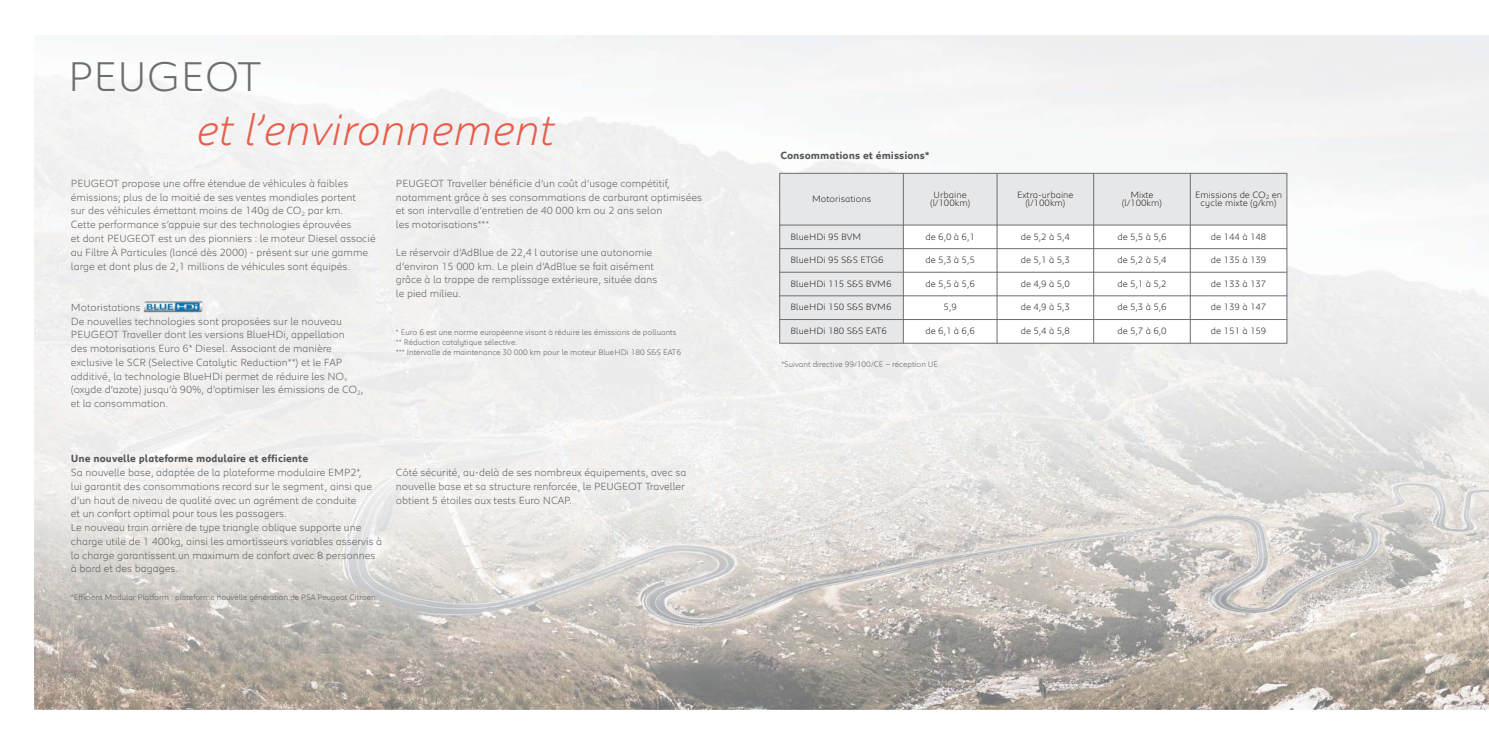
<style>
.page{position:relative;width:1489px;height:745px;background:#fff}
.page>*{position:absolute;margin:0;border:0;box-sizing:border-box;transform-origin:0 0}
.t1{font:italic 300 45px "Peugeot";color:#e65e4c}
.t2{font:300 42.5px "Peugeot";color:#6d6e70}
.t3{font:300 10.62px/13.8px "Peugeot";color:#58595b}
.t4{font:700 10.62px "Peugeot";color:#58595b}
.t5{font:300 9.38px/8.8px "Peugeot";letter-spacing:.005em;color:#231f20;text-align:center}
.t6{font:300 8.12px/10px "Peugeot";color:#58595b}
</style>
<div class="page">
<img style="left:35px;top:36px;width:1453px;height:672px">
<img style="left:144px;top:301px;width:58px;height:11px">
<div style="left:779px;top:173px;width:124px;height:52px;background:#e6e7e8"></div>
<div style="left:903px;top:173px;width:94px;height:52px;background:#e6e7e8"></div>
<div style="left:997px;top:173px;width:96px;height:52px;background:#e6e7e8"></div>
<div style="left:1093px;top:173px;width:97px;height:52px;background:#e6e7e8"></div>
<div style="left:1190px;top:173px;width:96px;height:52px;background:#e6e7e8"></div>
<div style="left:779px;top:225px;width:124px;height:23px;background:#e6e7e8"></div>
<div style="left:903px;top:225px;width:94px;height:23px;background:#fff"></div>
<div style="left:997px;top:225px;width:96px;height:23px;background:#fff"></div>
<div style="left:1093px;top:225px;width:97px;height:23px;background:#fff"></div>
<div style="left:1190px;top:225px;width:96px;height:23px;background:#fff"></div>
<div style="left:779px;top:248px;width:124px;height:24px;background:#e6e7e8"></div>
<div style="left:903px;top:248px;width:94px;height:24px;background:#fff"></div>
<div style="left:997px;top:248px;width:96px;height:24px;background:#fff"></div>
<div style="left:1093px;top:248px;width:97px;height:24px;background:#fff"></div>
<div style="left:1190px;top:248px;width:96px;height:24px;background:#fff"></div>
<div style="left:779px;top:272px;width:124px;height:23px;background:#e6e7e8"></div>
<div style="left:903px;top:272px;width:94px;height:23px;background:#fff"></div>
<div style="left:997px;top:272px;width:96px;height:23px;background:#fff"></div>
<div style="left:1093px;top:272px;width:97px;height:23px;background:#fff"></div>
<div style="left:1190px;top:272px;width:96px;height:23px;background:#fff"></div>
<div style="left:779px;top:295px;width:124px;height:24px;background:#e6e7e8"></div>
<div style="left:903px;top:295px;width:94px;height:24px;background:#fff"></div>
<div style="left:997px;top:295px;width:96px;height:24px;background:#fff"></div>
<div style="left:1093px;top:295px;width:97px;height:24px;background:#fff"></div>
<div style="left:1190px;top:295px;width:96px;height:24px;background:#fff"></div>
<div style="left:779px;top:319px;width:124px;height:24px;background:#e6e7e8"></div>
<div style="left:903px;top:319px;width:94px;height:24px;background:#fff"></div>
<div style="left:997px;top:319px;width:96px;height:24px;background:#fff"></div>
<div style="left:1093px;top:319px;width:97px;height:24px;background:#fff"></div>
<div style="left:1190px;top:319px;width:96px;height:24px;background:#fff"></div>
<hr style="left:779px;top:173px;width:1px;height:170px;background:#6d6e70">
<hr style="left:903px;top:173px;width:1px;height:170px;background:#6d6e70">
<hr style="left:996px;top:173px;width:1px;height:170px;background:#6d6e70">
<hr style="left:1093px;top:173px;width:1px;height:170px;background:#6d6e70">
<hr style="left:1189px;top:173px;width:1px;height:170px;background:#6d6e70">
<hr style="left:1286px;top:173px;width:1px;height:170px;background:#6d6e70">
<hr style="left:779px;top:173px;width:507px;height:1px;background:#6d6e70">
<hr style="left:779px;top:225px;width:507px;height:1px;background:#6d6e70">
<hr style="left:779px;top:248px;width:507px;height:1px;background:#6d6e70">
<hr style="left:779px;top:272px;width:507px;height:1px;background:#6d6e70">
<hr style="left:779px;top:295px;width:507px;height:1px;background:#6d6e70">
<hr style="left:779px;top:319px;width:507px;height:1px;background:#6d6e70">
<hr style="left:779px;top:343px;width:507px;height:1px;background:#6d6e70">
<h2 class="t2" style="left:68px;top:60px;width:195px">PEUGEOT</h2>
<h1 class="t1" style="left:197px;top:113px;width:359px">et l’environnement</h1>
<p class="t3" style="left:71px;top:177px;width:306px">PEUGEOT propose une offre étendue de véhicules à faibles émissions; plus de la moitié de ses ventes mondiales portent<br>sur des véhicules émettant moins de 140g de CO<sub>2</sub> par km.<br>Cette performance s’appuie sur des technologies éprouvées<br>et dont PEUGEOT est un des pionniers : le moteur Diesel associé au Filtre À Particules (lancé dès 2000) - présent sur une gamme large et dont plus de 2,1 millions de véhicules sont équipés.</p>
<p class="t3" style="left:71px;top:301px;width:294px">Motoristations<br>De nouvelles technologies sont proposées sur le nouveau PEUGEOT Traveller dont les versions BlueHDi, appellation des motorisations Euro 6* Diesel. Associant de manière exclusive le SCR (Selective Catalytic Reduction**) et le FAP additivé, la technologie BlueHDi permet de réduire les NO<sub>x </sub>(oxyde d’azote) jusqu’à 90%, d’optimiser les émissions de CO<sub>2</sub>, et la consommation.</p>
<p class="t3" style="left:396px;top:177px;width:308px">PEUGEOT Traveller bénéficie d’un coût d’usage compétitif, notamment grâce à ses consommations de carburant optimisées et son intervalle d’entretien de 40 000 km ou 2 ans selon<br>les motorisations***.</p>
<p class="t3" style="left:396px;top:246px;width:263px">Le réservoir d’AdBlue de 22,4 l autorise une autonomie d’environ 15 000 km. Le plein d’AdBlue se fait aisément grâce à la trappe de remplissage extérieure, située dans le pied milieu.</p>
<p class="t6" style="left:396px;top:327px;width:287px">* Euro 6 est une norme européenne visant à réduire les émissions de polluants ** Réduction catalytique sélective.<br>*** Intervalle de maintenance 30 000 km pour le moteur BlueHDi 180 S&amp;S EAT6</p>
<p class="t4" style="left:71px;top:454px;width:239px">Une nouvelle plateforme modulaire et efficiente</p>
<p class="t3" style="left:71px;top:466px;width:313px">Sa nouvelle base, adaptée de la plateforme modulaire EMP2*,<br>lui garantit des consommations record sur le segment, ainsi que d’un haut de niveau de qualité avec un agrément de conduite<br>et un confort optimal pour tous les passagers.<br>Le nouveau train arrière de type triangle oblique supporte une charge utile de 1 400kg, ainsi les amortisseurs variables asservis à la charge garantissent un maximum de confort avec 8 personnes à bord et des bagages.</p>
<p class="t6" style="left:71px;top:592px;width:306px">*Efficient Modular Platform : plateforme nouvelle génération de PSA Peugeot Citroen</p>
<p class="t3" style="left:396px;top:466px;width:292px">Côté sécurité, au-delà de ses nombreux équipements, avec sa nouvelle base et sa structure renforcée, le PEUGEOT Traveller obtient 5 étoiles aux tests Euro NCAP.</p>
<p class="t4" style="left:780px;top:152px;width:150px">Consommations et émissions*</p>
<p class="t5" style="left:812px;top:195px;width:61px">Motorisations</p>
<p class="t5" style="left:930px;top:191px;width:41px">Urbaine (l/100km)</p>
<p class="t5" style="left:1017px;top:191px;width:58px">Extra-urbaine (l/100km)</p>
<p class="t5" style="left:1121px;top:191px;width:41px">Mixte (l/100km)</p>
<p class="t5" style="left:1194px;top:191px;width:89px">Emissions de CO<sub>2</sub> en cycle mixte (g/km)</p>
<p class="t5" style="left:790px;top:233px;width:72px">BlueHDi 95 BVM</p>
<p class="t5" style="left:925px;top:233px;width:51px">de 6,0 à 6,1</p>
<p class="t5" style="left:1020px;top:233px;width:51px">de 5,2 à 5,4</p>
<p class="t5" style="left:1117px;top:233px;width:51px">de 5,5 à 5,6</p>
<p class="t5" style="left:1210px;top:233px;width:57px">de 144 à 148</p>
<p class="t5" style="left:790px;top:256px;width:95px">BlueHDi 95 S&amp;S ETG6</p>
<p class="t5" style="left:925px;top:256px;width:51px">de 5,3 à 5,5</p>
<p class="t5" style="left:1020px;top:256px;width:51px">de 5,1 à 5,3</p>
<p class="t5" style="left:1117px;top:256px;width:51px">de 5,2 à 5,4</p>
<p class="t5" style="left:1210px;top:256px;width:57px">de 135 à 139</p>
<p class="t5" style="left:790px;top:280px;width:102px">BlueHDi 115 S&amp;S BVM6</p>
<p class="t5" style="left:925px;top:280px;width:51px">de 5,5 à 5,6</p>
<p class="t5" style="left:1020px;top:280px;width:51px">de 4,9 à 5,0</p>
<p class="t5" style="left:1117px;top:280px;width:51px">de 5,1 à 5,2</p>
<p class="t5" style="left:1210px;top:280px;width:57px">de 133 à 137</p>
<p class="t5" style="left:790px;top:303px;width:102px">BlueHDi 150 S&amp;S BVM6</p>
<p class="t5" style="left:943px;top:303px;width:15px">5,9</p>
<p class="t5" style="left:1020px;top:303px;width:51px">de 4,9 à 5,3</p>
<p class="t5" style="left:1117px;top:303px;width:51px">de 5,3 à 5,6</p>
<p class="t5" style="left:1210px;top:303px;width:57px">de 139 à 147</p>
<p class="t5" style="left:790px;top:327px;width:98px">BlueHDi 180 S&amp;S EAT6</p>
<p class="t5" style="left:925px;top:327px;width:51px">de 6,1 à 6,6</p>
<p class="t5" style="left:1020px;top:327px;width:51px">de 5,4 à 5,8</p>
<p class="t5" style="left:1117px;top:327px;width:51px">de 5,7 à 6,0</p>
<p class="t5" style="left:1210px;top:327px;width:57px">de 151 à 159</p>
<p class="t6" style="left:781px;top:359px;width:161px">*Suivant directive 99/100/CE – réception UE.</p>
</div>
